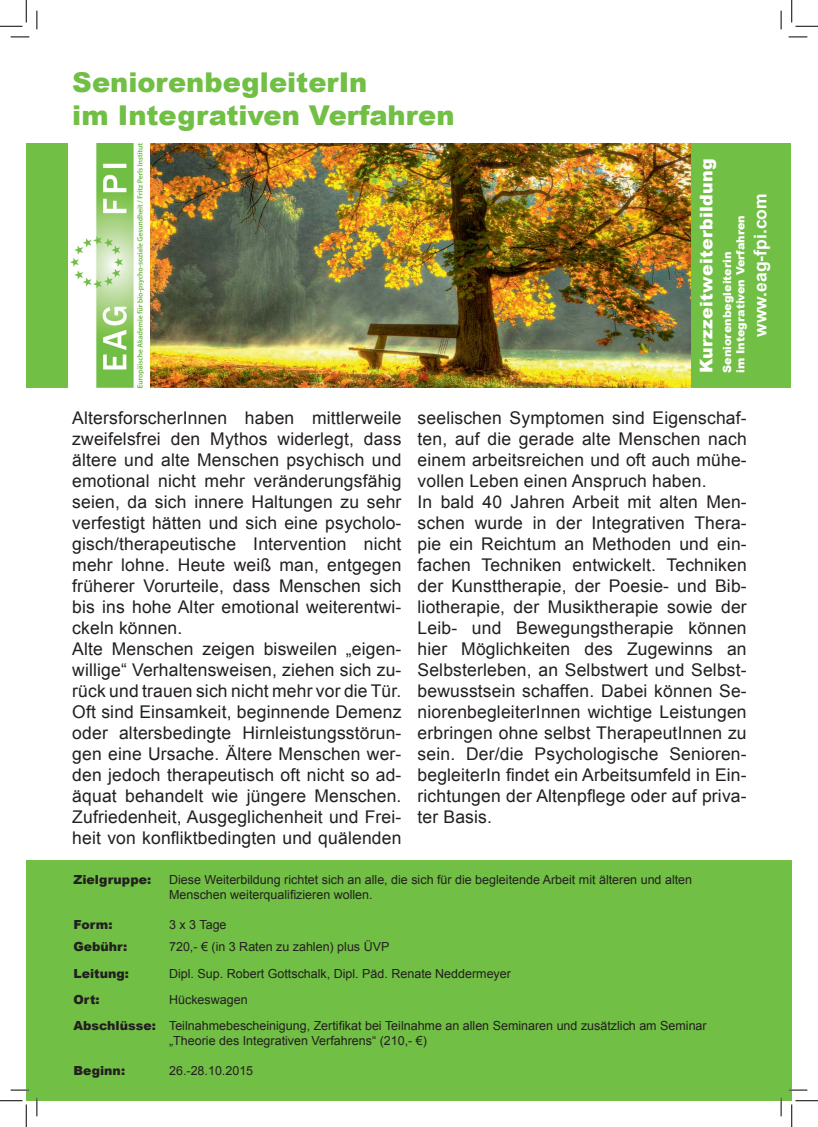
<style>
.page{position:relative;width:818px;height:1127px;background:#fff}
.page>*{position:absolute;margin:0;border:0;box-sizing:border-box;transform-origin:0 0}
.t1{font:900 27.25px/32.8px "Arial";color:#71bf44}
.t2{font:17.5px/21px "Arial";letter-spacing:.01em;color:#231f20}
.t3{font:700 17.5px "Arial";color:#fff}
.t4{font:900 17.38px "Arial";letter-spacing:.02em;color:#fff}
.t5{font:12.5px/15px "Arial";color:#231f20}
.t6{font:900 12.5px "Arial";color:#231f20}
.t7{font:900 11.25px/13.5px "Arial";color:#fff}
.s1{font-weight:900}
</style>
<div class="page">
<div style="left:26px;top:860px;width:766px;height:240px;background:#71bf44"></div>
<div style="left:686px;top:144px;width:104px;height:244px;background:#71bf44"></div>
<div style="left:26px;top:144px;width:42px;height:244px;background:#71bf44"></div>
<img style="left:150px;top:144px;width:540px;height:244px">
<img style="left:70px;top:144px;width:73px;height:244px">
<svg style="left:11px;top:36px;width:18px;height:2px"></svg>
<svg style="left:788px;top:36px;width:19px;height:2px"></svg>
<svg style="left:11px;top:1089px;width:18px;height:1px"></svg>
<svg style="left:788px;top:1089px;width:19px;height:1px"></svg>
<svg style="left:36px;top:11px;width:2px;height:18px"></svg>
<svg style="left:36px;top:1097px;width:2px;height:18px"></svg>
<svg style="left:780px;top:11px;width:2px;height:18px"></svg>
<svg style="left:780px;top:1097px;width:2px;height:18px"></svg>
<svg style="left:0;top:0;width:27px;height:27px"></svg>
<svg style="left:0;top:1100px;width:27px;height:26px"></svg>
<svg style="left:791px;top:0;width:27px;height:27px"></svg>
<svg style="left:791px;top:1100px;width:27px;height:26px"></svg>
<h1 class="t1" style="left:72px;top:65px;width:384px">SeniorenbegleiterIn<br>im Integrativen Verfahren</h1>
<p class="t4" style="left:693px;top:373px;width:217px;rotate:-90deg">Kurzzeitweiterbildung</p>
<p class="t3" style="left:749px;top:337px;width:145px;rotate:-90deg">www.eag-fpi.com</p>
<p class="t7" style="left:720px;top:373px;width:159px;rotate:-90deg">Seniorenbegleiterin<br>im Integrativen Verfahren</p>
<p class="t2" style="left:72px;top:407px;width:331px">AltersforscherInnen haben mittlerweile zweifelsfrei den Mythos widerlegt, dass ältere und alte Menschen psychisch und emotional nicht mehr veränderungsfähig seien, da sich innere Haltungen zu sehr verfestigt hätten und sich eine psycholo&shy;gisch/therapeutische Intervention nicht mehr lohne. Heute weiß man, entgegen früherer Vorurteile, dass Menschen sich bis ins hohe Alter emotional weiterentwi&shy;ckeln können.<br>Alte Menschen zeigen bisweilen „eigen&shy;willige“ Verhaltensweisen, ziehen sich zu&shy;rück und trauen sich nicht mehr vor die Tür.<br>Oft sind Einsamkeit, beginnende Demenz oder altersbedingte Hirnleistungsstörun&shy;gen eine Ursache. Ältere Menschen wer&shy;den jedoch therapeutisch oft nicht so ad&shy;äquat behandelt wie jüngere Menschen.<br>Zufriedenheit, Ausgeglichenheit und Frei&shy;heit von konfliktbedingten und quälenden</p>
<p class="t2" style="left:417px;top:407px;width:331px">seelischen Symptomen sind Eigenschaf&shy;ten, auf die gerade alte Menschen nach einem arbeitsreichen und oft auch mühe&shy;vollen Leben einen Anspruch haben.<br>In bald 40 Jahren Arbeit mit alten Men&shy;schen wurde in der Integrativen Thera&shy;pie ein Reichtum an Methoden und ein&shy;fachen Techniken entwickelt. Techniken der Kunsttherapie, der Poesie- und Bib&shy;liotherapie, der Musiktherapie sowie der Leib- und Bewegungstherapie können hier Möglichkeiten des Zugewinns an Selbsterleben, an Selbstwert und Selbst&shy;bewusstsein schaffen. Dabei können Se&shy;niorenbegleiterInnen wichtige Leistungen erbringen ohne selbst TherapeutInnen zu sein. Der/die Psychologische Senioren&shy;begleiterIn findet ein Arbeitsumfeld in Ein&shy;richtungen der Altenpflege oder auf priva&shy;ter Basis.</p>
<p class="t6" style="left:73px;top:870px;width:79px">Zielgruppe:</p>
<p class="t5" style="left:169px;top:871px;width:524px">Diese Weiterbildung richtet sich an alle, die sich für die begleitende Arbeit mit älteren und alten<br>Menschen weiterqualifizieren wollen.</p>
<p class="t6" style="left:73px;top:915px;width:41px">Form:</p>
<p class="t5" style="left:169px;top:916px;width:59px">3 x 3 Tage</p>
<p class="t6" style="left:73px;top:937px;width:55px">Gebühr:</p>
<p class="t5" style="left:169px;top:939px;width:222px">720,- € (in 3 Raten zu zahlen) plus ÜVP</p>
<p class="t6" style="left:73px;top:963px;width:57px">Leitung:</p>
<p class="t5" style="left:169px;top:965px;width:343px">Dipl. Sup. Robert Gottschalk, Dipl. Päd. Renate Neddermeyer</p>
<p class="t6" style="left:73px;top:990px;width:28px">Ort:</p>
<p class="t5" style="left:73px;top:986px;width:635px;line-height:26.2px;text-indent:96px">Hückeswagen<br><span class="s1">Abschlüsse:</span> Teilnahmebescheinigung, Zertifikat bei Teilnahme an allen Seminaren und zusätzlich am Seminar</p>
<p class="t5" style="left:169px;top:1033px;width:259px">„Theorie des Integrativen Verfahrens“ (210,- €)</p>
<p class="t6" style="left:73px;top:1061px;width:53px">Beginn:</p>
<p class="t5" style="left:169px;top:1063px;width:86px">26.-28.10.2015</p>
</div>
